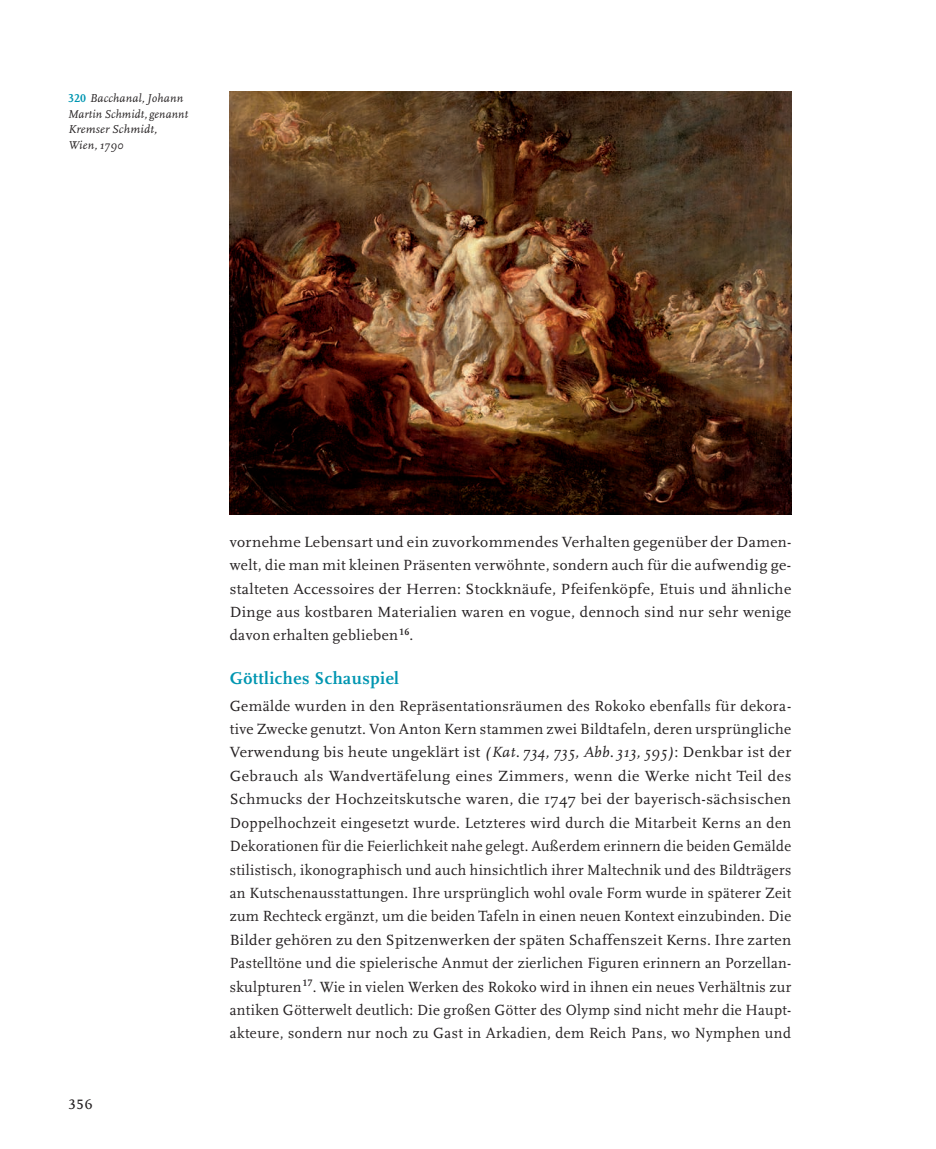
<style>
.page{position:relative;width:936px;height:1149px;background:#fff}
.page>*{position:absolute;margin:0;border:0;box-sizing:border-box;transform-origin:0 0}
.t1{font:700 17.7px "Scala";letter-spacing:.025em;color:#0096b1}
.t2{font:16.5px "Scala Caps Expert";color:#231f20}
.t3{font:15.3px/23.4px "Scala";letter-spacing:.025em;color:#231f20;text-align:justify}
.t4{font:15.3px/23.4px "Scala";letter-spacing:.025em;color:#231f20;text-align:justify;scale:1.04 1}
.t5{font:italic 11.85px/15.5px "Scala";letter-spacing:.02em;color:#231f20}
.s1{font-family:"Scala LF";font-weight:700;font-style:normal;color:#0096b1}
.s2{font-style:italic}
</style>
<div class="page">
<img style="left:230px;top:91px;width:561px;height:423px">
<p class="t5" style="left:68px;top:91px;width:121px"><span class="s1">320</span> Bacchanal, Johann<br>Martin Schmidt, genannt<br>Kremser Schmidt,<br>Wien, 1790</p>
<p class="t2" style="left:68px;top:1094px;width:26px">356</p>
<p class="t4" style="left:230px;top:530px;width:541px">vornehme Lebensart und ein zuvorkommendes Verhalten gegenüber der Damen&shy;welt, die man mit kleinen Präsenten verwöhnte, sondern auch für die aufwendig ge&shy;stalteten Accessoires der Herren: Stockknäufe, Pfeifenköpfe, Etuis und ähnliche Dinge aus kostbaren Materialien waren en vogue, dennoch sind nur sehr wenige davon erhalten geblieben<sup>16</sup>.</p>
<p class="t1" style="left:230px;top:668px;width:171px">Göttliches Schauspiel</p>
<p class="t3" style="left:230px;top:694px;width:563px">Gemälde wurden in den Repräsentationsräumen des Rokoko ebenfalls für dekora&shy;tive Zwecke genutzt. Von Anton Kern stammen zwei Bildtafeln, deren ursprüngliche Verwendung bis heute ungeklärt ist <span class="s2">(Kat. 734, 735, Abb. 313, 595)</span>: Denkbar ist der Gebrauch als Wandvertäfelung eines Zimmers, wenn die Werke nicht Teil des Schmucks der Hochzeitskutsche waren, die 1747 bei der bayerisch-sächsischen Doppelhochzeit eingesetzt wurde. Letzteres wird durch die Mitarbeit Kerns an den Dekorationen für die Feierlichkeit nahe gelegt. Außerdem erinnern die beiden Gemälde stilistisch, ikonographisch und auch hinsichtlich ihrer Maltechnik und des Bildträgers an Kutschenausstattungen. Ihre ursprünglich wohl ovale Form wurde in späterer Zeit zum Rechteck ergänzt, um die beiden Tafeln in einen neuen Kontext einzubinden. Die Bilder gehören zu den Spitzenwerken der späten Schaffenszeit Kerns. Ihre zarten Pastelltöne und die spielerische Anmut der zierlichen Figuren erinnern an Porzellan&shy;skulpturen<sup>17</sup>. Wie in vielen Werken des Rokoko wird in ihnen ein neues Verhältnis zur antiken Götterwelt deutlich: Die großen Götter des Olymp sind nicht mehr die Haupt&shy;akteure, sondern nur noch zu Gast in Arkadien, dem Reich Pans, wo Nymphen und</p>
</div>
